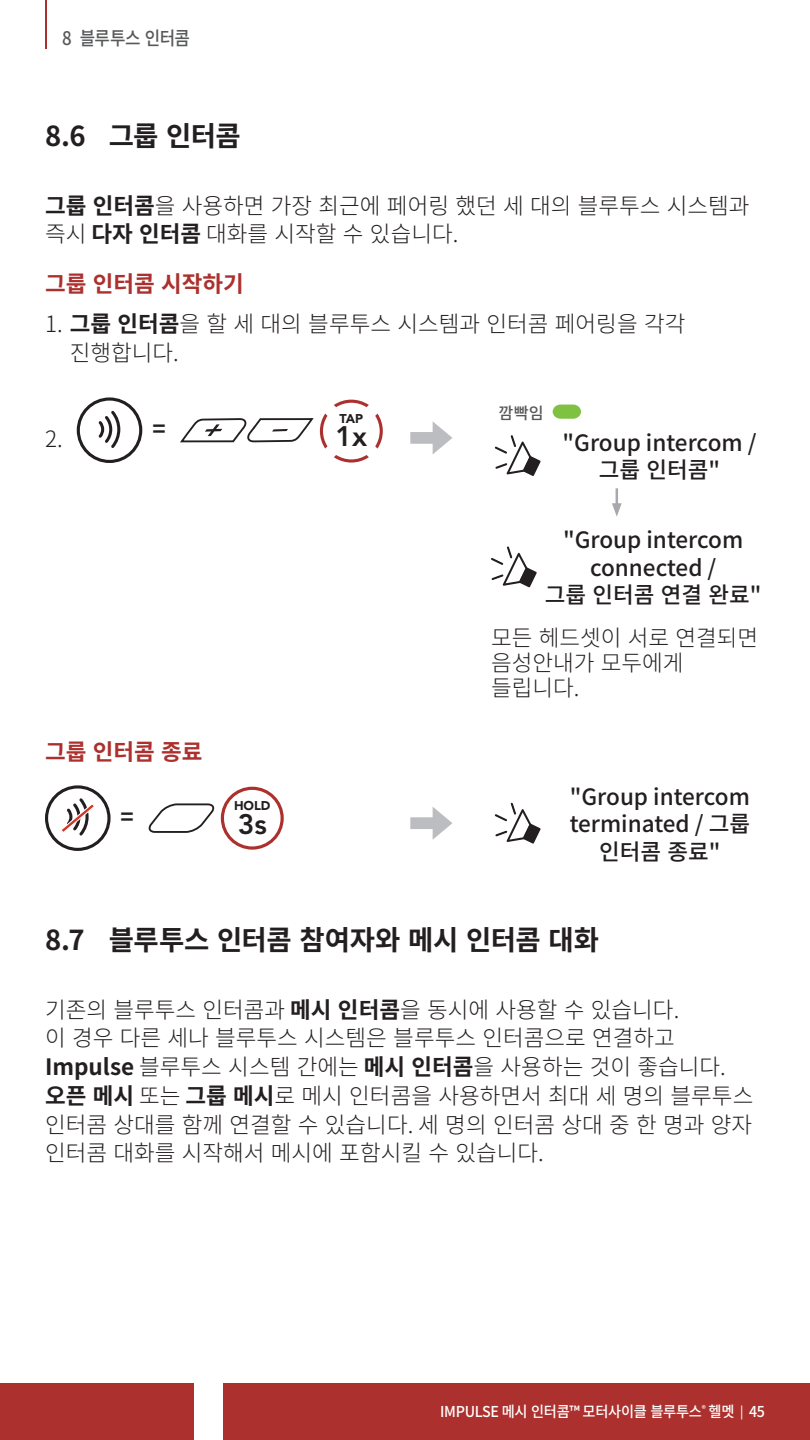
<style>
.page{position:relative;width:810px;height:1440px;background:#fff}
.page>*{position:absolute;margin:0;border:0;box-sizing:border-box;transform-origin:0 0}
.t1{font:800 28.12px "Avenir LT Std";color:#231f20}
.t2{font:800 28px "Avenir LT Std";color:#231f20}
.t3{font:700 27.5px "Noto Sans CJ Kkr";letter-spacing:-.02em;color:#231f20}
.Body{font:300 22.5px/28.8px "Noto Sans CJ Kkr";color:#231f20}
.voice{font:500 22.5px/27.5px "Noto Sans CJ Kkr";color:#231f20;text-align:center}
.Body_Title_Red_Space{font:700 22.5px "Noto Sans CJ Kkr";color:#ac312e}
.t4{font:700 22.5px "Noto Sans CJ Kkr";color:#231f20}
.t5{font:500 18.75px "Noto Sans CJ Kkr";letter-spacing:-.035em;color:#57585a;scale:.9 1}
.Cell_Body_Left{font:500 16.25px "Noto Sans CJ Kkr";color:#57585a}
.t6{font:500 15px "Noto Sans CJ Kkr";letter-spacing:-.02em;color:#fff;scale:.95 1}
.t7{font:900 12.62px "Avenir LT Std";color:#231f20}
.s1{font-weight:700}
.s2{font-size:12.5px}
</style>
<div class="page">
<div style="left:0;top:1383px;width:194px;height:57px;background:#ac312e"></div>
<div style="left:223px;top:1383px;width:587px;height:57px;background:#ac312e"></div>
<hr style="left:45px;top:0;width:1px;height:49px;background:#ac312e">
<svg style="left:77px;top:397px;width:65px;height:66px"></svg>
<svg style="left:180px;top:418px;width:134px;height:24px"></svg>
<svg style="left:320px;top:400px;width:63px;height:63px"></svg>
<svg style="left:410px;top:421px;width:42px;height:33px"></svg>
<svg style="left:553px;top:405px;width:28px;height:14px"></svg>
<svg style="left:495px;top:435px;width:46px;height:41px"></svg>
<hr style="left:616px;top:488px;width:2px;height:20px;background:#a8a9ad">
<svg style="left:612px;top:503px;width:10px;height:14px"></svg>
<svg style="left:491px;top:546px;width:46px;height:41px"></svg>
<svg style="left:45px;top:785px;width:66px;height:66px"></svg>
<svg style="left:149px;top:803px;width:65px;height:30px"></svg>
<svg style="left:221px;top:787px;width:63px;height:63px"></svg>
<svg style="left:410px;top:807px;width:42px;height:33px"></svg>
<svg style="left:495px;top:803px;width:46px;height:41px"></svg>
<p class="t5" style="left:62px;top:28px;width:144px">8 블루투스 인터콤</p>
<p class="t3" style="left:45px;top:120px;width:197px">8.6 그룹 인터콤</p>
<p class="Body" style="left:45px;top:192px;width:706px"><span class="s1">그룹 인터콤</span>을 사용하면 가장 최근에 페어링 했던 세 대의 블루투스 시스템과 즉시 <span class="s1">다자 인터콤</span> 대화를 시작할 수 있습니다.</p>
<p class="Body_Title_Red_Space" style="left:45px;top:272px;width:200px">그룹 인터콤 시작하기</p>
<p class="Body" style="left:70px;top:310px;width:617px;text-indent:-25px">1. <span class="s1">그룹 인터콤</span>을 할 세 대의 블루투스 시스템과 인터콤 페어링을 각각 진행합니다.</p>
<p class="Body" style="left:45px;top:425px;width:19px">2.</p>
<p class="t7" style="left:340px;top:411px;width:25px">TAP</p>
<p class="Cell_Body_Left" style="left:498px;top:404px;width:47px">깜빡임</p>
<p class="t4" style="left:152px;top:417px;width:15px">=</p>
<p class="t1" style="left:335px;top:420px;width:33px">1x</p>
<p class="voice" style="left:563px;top:429px;width:195px">"Group intercom / 그룹 인터콤"</p>
<p class="voice" style="left:545px;top:527px;width:218px">"Group intercom connected /<br>그룹 인터콤 연결 완료"</p>
<p class="Body" style="left:491px;top:626px;width:269px;line-height:25px">모든 헤드셋이 서로 연결되면 음성안내가 모두에게 들립니다.</p>
<p class="Body_Title_Red_Space" style="left:45px;top:740px;width:159px">그룹 인터콤 종료</p>
<p class="t7" style="left:234px;top:798px;width:38px">HOLD</p>
<p class="t4" style="left:121px;top:804px;width:15px">=</p>
<p class="t2" style="left:238px;top:808px;width:31px">3s</p>
<p class="voice" style="left:570px;top:783px;width:182px">"Group intercom terminated / 그룹 인터콤 종료"</p>
<p class="t3" style="left:45px;top:924px;width:556px">8.7 블루투스 인터콤 참여자와 메시 인터콤 대화</p>
<p class="Body" style="left:45px;top:995px;width:710px">기존의 블루투스 인터콤과 <span class="s1">메시 인터콤</span>을 동시에 사용할 수 있습니다.<br>이 경우 다른 세나 블루투스 시스템은 블루투스 인터콤으로 연결하고 <span class="s1">Impulse</span> 블루투스 시스템 간에는 <span class="s1">메시 인터콤</span>을 사용하는 것이 좋습니다. <span class="s1">오픈 메시</span> 또는 <span class="s1">그룹 메시</span>로 메시 인터콤을 사용하면서 최대 세 명의 블루투스 인터콤 상대를 함께 연결할 수 있습니다. 세 명의 인터콤 상대 중 한 명과 양자 인터콤 대화를 시작해서 메시에 포함시킬 수 있습니다.</p>
<p class="t6" style="left:440px;top:1404px;width:343px">IMPULSE 메시 인터콤™ 모터사이클 블루투스<sup>®</sup> 헬멧 <span class="s2">|</span> 45</p>
</div>
